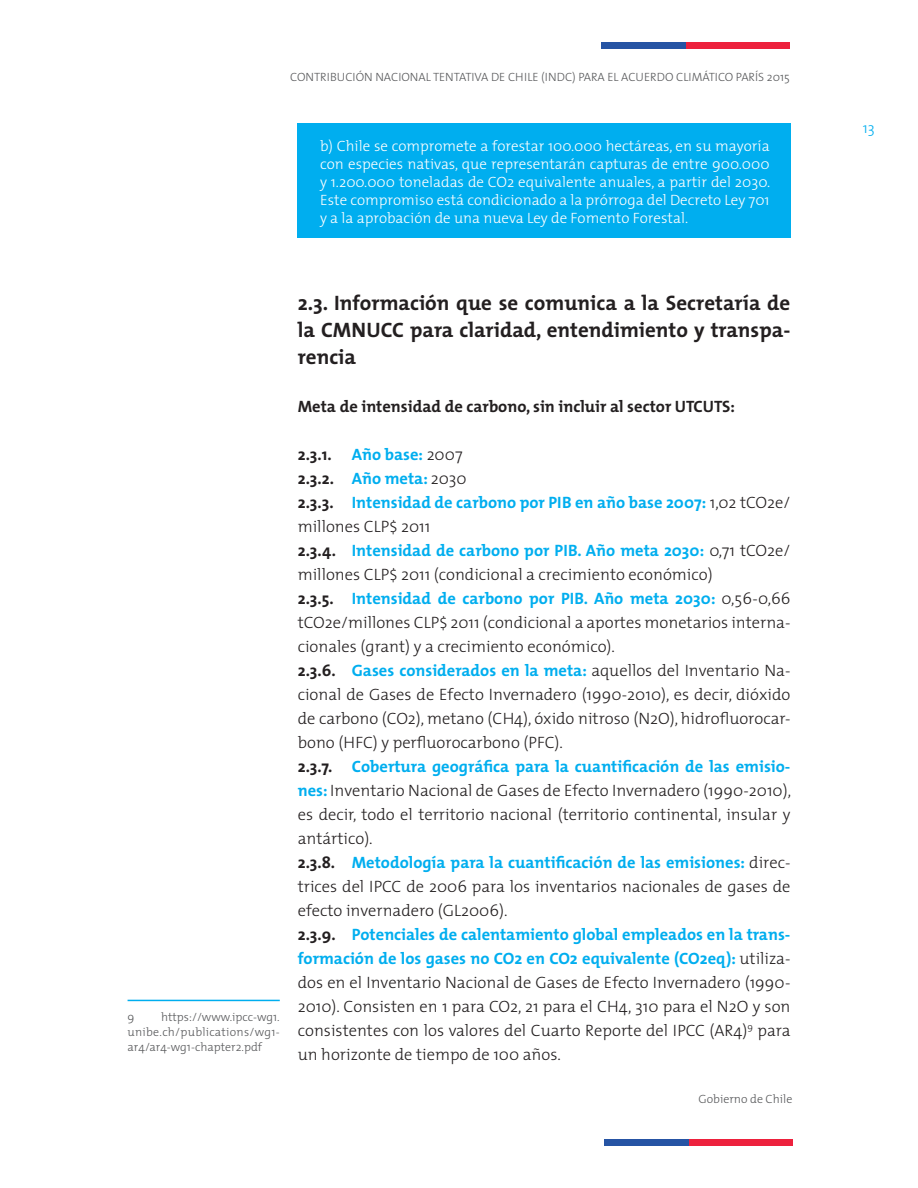
<style>
.page{position:relative;width:918px;height:1188px;background:#fff}
.page>*{position:absolute;margin:0;border:0;box-sizing:border-box;transform-origin:0 0}
.t1{font:700 21px/27px "The Mix";color:#231f20;text-align:justify}
.t2{font:300 16.5px/24px "The Mix";color:#231f20;text-align:justify}
.t3{font:700 16.5px/24px "The Mix";color:#00aeef}
.t4{font:700 16.5px "The Mix";color:#231f20}
.t5{font:300 15px/18px "The Mix";color:#fff;text-align:justify}
.t6{font:300 15px "The Mix";color:#00aeef}
.t7{font:300 12px/15px "The Mix";color:#57585a;text-align:justify}
.s1{color:#231f20}
.s2{font-weight:300;color:#231f20}
.s3{font-weight:700}
.s4{font-weight:700;color:#00aeef}
</style>
<div class="page">
<div style="left:686px;top:43px;width:104px;height:6px;background:#ed213d"></div>
<div style="left:602px;top:43px;width:84px;height:6px;background:#2654a4"></div>
<div style="left:689px;top:1139px;width:103px;height:6px;background:#ed213d"></div>
<div style="left:604px;top:1139px;width:85px;height:6px;background:#2654a4"></div>
<div style="left:298px;top:123px;width:493px;height:115px;background:#00aeef"></div>
<hr style="left:128px;top:1000px;width:152px;height:1px;background:#00aeef">
<p class="t7" style="left:290px;top:69px;width:501px">CONTRIBUCIÓN NACIONAL TENTATIVA DE CHILE (INDC) PARA EL ACUERDO CLIMÁTICO PARÍS 2015</p>
<p class="t5" style="left:320px;top:137px;width:452px">b) Chile se compromete a forestar 100.000 hectáreas, en su mayoría con especies nativas, que representarán capturas de entre 900.000 y 1.200.000 toneladas de CO2 equivalente anuales, a partir del 2030.<br>Este compromiso está condicionado a la prórroga del Decreto Ley 701 y a la aprobación de una nueva Ley de Fomento Forestal.</p>
<p class="t7" style="left:128px;top:1009px;width:154px;text-indent:33px">https://www.ipcc-wg1. unibe.ch/publications/wg1- ar4/ar4-wg1-chapter2.pdf</p>
<p class="t7" style="left:128px;top:1009px;width:8px">9</p>
<p class="t1" style="left:298px;top:289px;width:494px">2.3. Información que se comunica a la Secretaría de la CMNUCC para claridad, entendimiento y transpa&shy;rencia</p>
<p class="t4" style="left:298px;top:392px;width:439px">Meta de intensidad de carbono, sin incluir al sector UTCUTS:</p>
<p class="t3" style="left:298px;top:442px;width:166px"><span class="s1">2.3.1.</span> Año base: <span class="s2">2007</span></p>
<p class="t3" style="left:298px;top:466px;width:170px"><span class="s1">2.3.2.</span> Año meta: <span class="s2">2030</span></p>
<p class="t3" style="left:298px;top:490px;width:494px"><span class="s1">2.3.3.</span> Intensidad de carbono por PIB en año base 2007: <span class="s2">1,02 tCO2e/ millones CLP$ 2011</span></p>
<p class="t2" style="left:298px;top:538px;width:494px"><span class="s3">2.3.4.</span> <span class="s4">Intensidad de carbono por PIB. Año meta 2030:</span> 0,71 tCO2e/ millones CLP$ 2011 (condicional a crecimiento económico)</p>
<p class="t2" style="left:298px;top:586px;width:494px"><span class="s3">2.3.5.</span> <span class="s4">Intensidad de carbono por PIB. Año meta 2030:</span> 0,56-0,66 tCO2e/millones CLP$ 2011 (condicional a aportes monetarios interna&shy;cionales (grant) y a crecimiento económico).</p>
<p class="t2" style="left:298px;top:658px;width:494px"><span class="s3">2.3.6.</span> <span class="s4">Gases considerados en la meta:</span> aquellos del Inventario Na&shy;cional de Gases de Efecto Invernadero (1990-2010), es decir, dióxido de carbono (CO2), metano (CH4), óxido nitroso (N2O), hidrofluorocar&shy;bono (HFC) y perfluorocarbono (PFC).</p>
<p class="t2" style="left:298px;top:754px;width:495px"><span class="s3">2.3.7.</span> <span class="s4">Cobertura geográfica para la cuantificación de las emisio&shy;nes:</span> Inventario Nacional de Gases de Efecto Invernadero (1990-2010), es decir, todo el territorio nacional (territorio continental, insular y antártico).</p>
<p class="t2" style="left:298px;top:850px;width:494px"><span class="s3">2.3.8.</span> <span class="s4">Metodología para la cuantificación de las emisiones:</span> direc&shy;trices del IPCC de 2006 para los inventarios nacionales de gases de efecto invernadero (GL2006).</p>
<p class="t2" style="left:298px;top:922px;width:494px"><span class="s3">2.3.9.</span> <span class="s4">Potenciales de calentamiento global empleados en la trans&shy;formación de los gases no CO2 en CO2 equivalente (CO2eq):</span> utiliza&shy;dos en el Inventario Nacional de Gases de Efecto Invernadero (1990- 2010). Consisten en 1 para CO2, 21 para el CH4, 310 para el N2O y son consistentes con los valores del Cuarto Reporte del IPCC (AR4)<sup>9</sup> para un horizonte de tiempo de 100 años.</p>
<p class="t7" style="left:699px;top:1091px;width:95px">Gobierno de Chile</p>
<p class="t6" style="left:863px;top:116px;width:13px">13</p>
</div>
